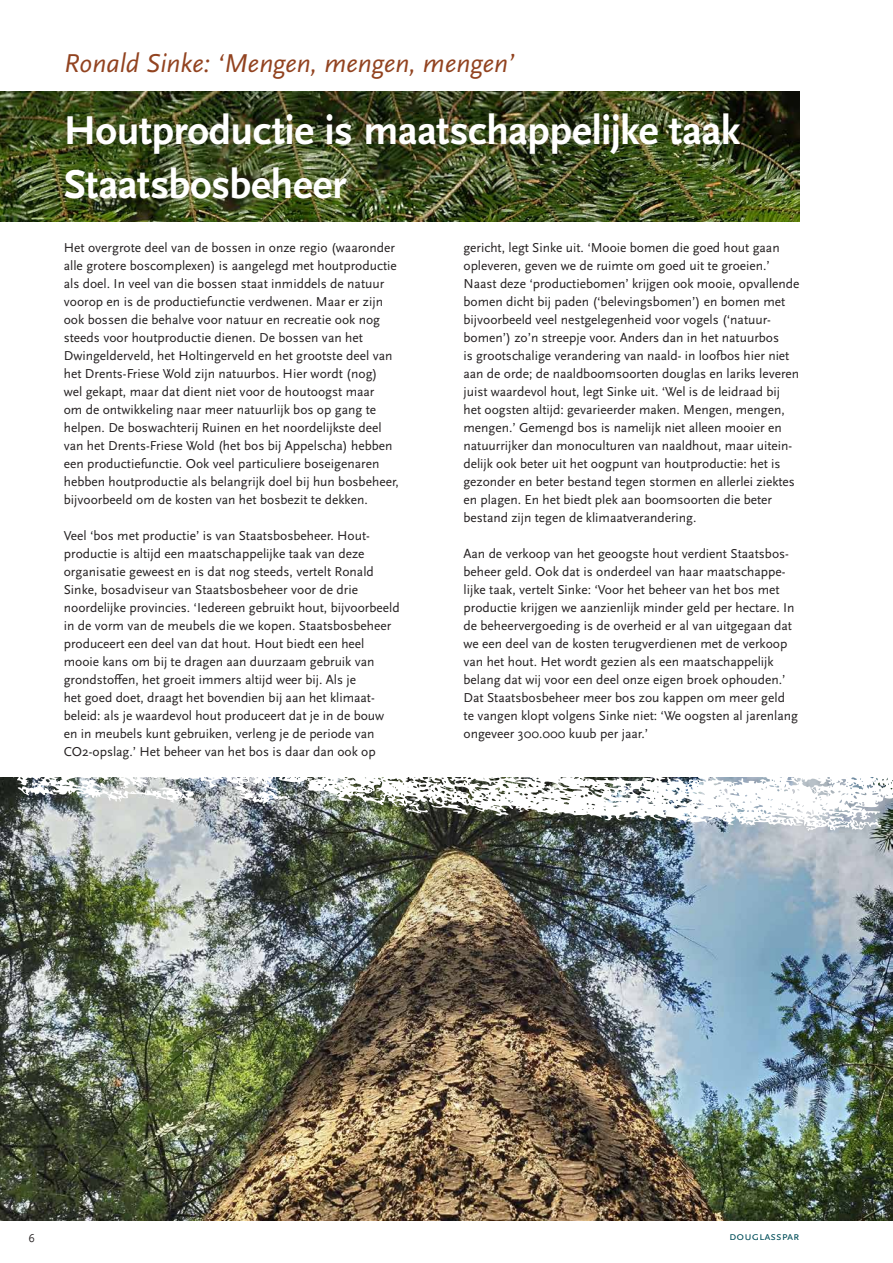
<style>
.page{position:relative;width:893px;height:1263px;background:#fff}
.page>*{position:absolute;margin:0;border:0;box-sizing:border-box;transform-origin:0 0}
.t1{font:700 42px/54px "Scala Sans OT";letter-spacing:-.015em;color:#fff}
.t2{font:italic 27px "Scala Sans OT";color:#924320}
.t3{font:13.5px/18px "Scala Sans OT";color:#231f20}
.t4{font:12px "Scala Sans OT";color:#004e59}
.t5{font:12px "Scala Sans OT";color:#231f20}
</style>
<div class="page">
<img style="left:0;top:831px;width:893px;height:389px">
<img style="left:0;top:777px;width:893px;height:54px">
<img style="left:0;top:91px;width:799px;height:130px">
<h2 class="t2" style="left:64px;top:49px;width:452px">Ronald Sinke: ‘Mengen, mengen, mengen’</h2>
<h1 class="t1" style="left:64px;top:104px;width:678px">Houtproductie is maatschappelijke taak<br>Staatsbosbeheer</h1>
<p class="t3" style="left:64px;top:239px;width:337px">Het overgrote deel van de bossen in onze regio (waaronder alle grotere boscomplexen) is aangelegd met houtproductie als doel. In veel van die bossen staat inmiddels de natuur voorop en is de productiefunctie verdwenen. Maar er zijn ook bossen die behalve voor natuur en recreatie ook nog steeds voor houtproductie dienen. De bossen van het Dwingelderveld, het Holtingerveld en het grootste deel van het Drents-Friese Wold zijn natuurbos. Hier wordt (nog) wel gekapt, maar dat dient niet voor de houtoogst maar<br>om de ontwikkeling naar meer natuurlijk bos op gang te helpen. De boswachterij Ruinen en het noordelijkste deel van het Drents-Friese Wold (het bos bij Appelscha) hebben een productiefunctie. Ook veel particuliere boseigenaren hebben houtproductie als belangrijk doel bij hun bosbeheer, bijvoorbeeld om de kosten van het bosbezit te dekken.</p>
<p class="t3" style="left:64px;top:527px;width:337px">Veel ‘bos met productie’ is van Staatsbosbeheer. Hout-- productie is altijd een maatschappelijke taak van deze organisatie geweest en is dat nog steeds, vertelt Ronald Sinke, bosadviseur van Staatsbosbeheer voor de drie noordelijke provincies. ‘Iedereen gebruikt hout, bijvoorbeeld in de vorm van de meubels die we kopen. Staatsbosbeheer produceert een deel van dat hout. Hout biedt een heel mooie kans om bij te dragen aan duurzaam gebruik van grondstoffen, het groeit immers altijd weer bij. Als je<br>het goed doet, draagt het bovendien bij aan het klimaat&shy;beleid: als je waardevol hout produceert dat je in de bouw en in meubels kunt gebruiken, verleng je de periode van CO2-opslag.’ Het beheer van het bos is daar dan ook op</p>
<p class="t3" style="left:463px;top:239px;width:337px">gericht, legt Sinke uit. ‘Mooie bomen die goed hout gaan opleveren, geven we de ruimte om goed uit te groeien.’ Naast deze ‘productiebomen’ krijgen ook mooie, opvallende bomen dicht bij paden (‘belevingsbomen’) en bomen met bijvoorbeeld veel nestgelegenheid voor vogels (‘natuur&shy;bomen’) zo’n streepje voor. Anders dan in het natuurbos<br>is grootschalige verandering van naald- in loofbos hier niet aan de orde; de naaldboomsoorten douglas en lariks leveren juist waardevol hout, legt Sinke uit. ‘Wel is de leidraad bij het oogsten altijd: gevarieerder maken. Mengen, mengen, mengen.’ Gemengd bos is namelijk niet alleen mooier en natuurrijker dan monoculturen van naaldhout, maar uitein&shy;delijk ook beter uit het oogpunt van houtproductie: het is gezonder en beter bestand tegen stormen en allerlei ziektes en plagen. En het biedt plek aan boomsoorten die beter bestand zijn tegen de klimaatverandering.</p>
<p class="t3" style="left:463px;top:545px;width:336px">Aan de verkoop van het geoogste hout verdient Staatsbos&shy;beheer geld. Ook dat is onderdeel van haar maatschappe&shy;lijke taak, vertelt Sinke: ‘Voor het beheer van het bos met productie krijgen we aanzienlijk minder geld per hectare. In de beheervergoeding is de overheid er al van uitgegaan dat we een deel van de kosten terugverdienen met de verkoop van het hout. Het wordt gezien als een maatschappelijk belang dat wij voor een deel onze eigen broek ophouden.’ Dat Staatsbosbeheer meer bos zou kappen om meer geld te vangen klopt volgens Sinke niet: ‘We oogsten al jarenlang ongeveer 300.000 kuub per jaar.’</p>
<p class="t5" style="left:29px;top:1232px;width:8px">6</p>
<p class="t4" style="left:729px;top:1229px;width:72px">douglasspar</p>
</div>
